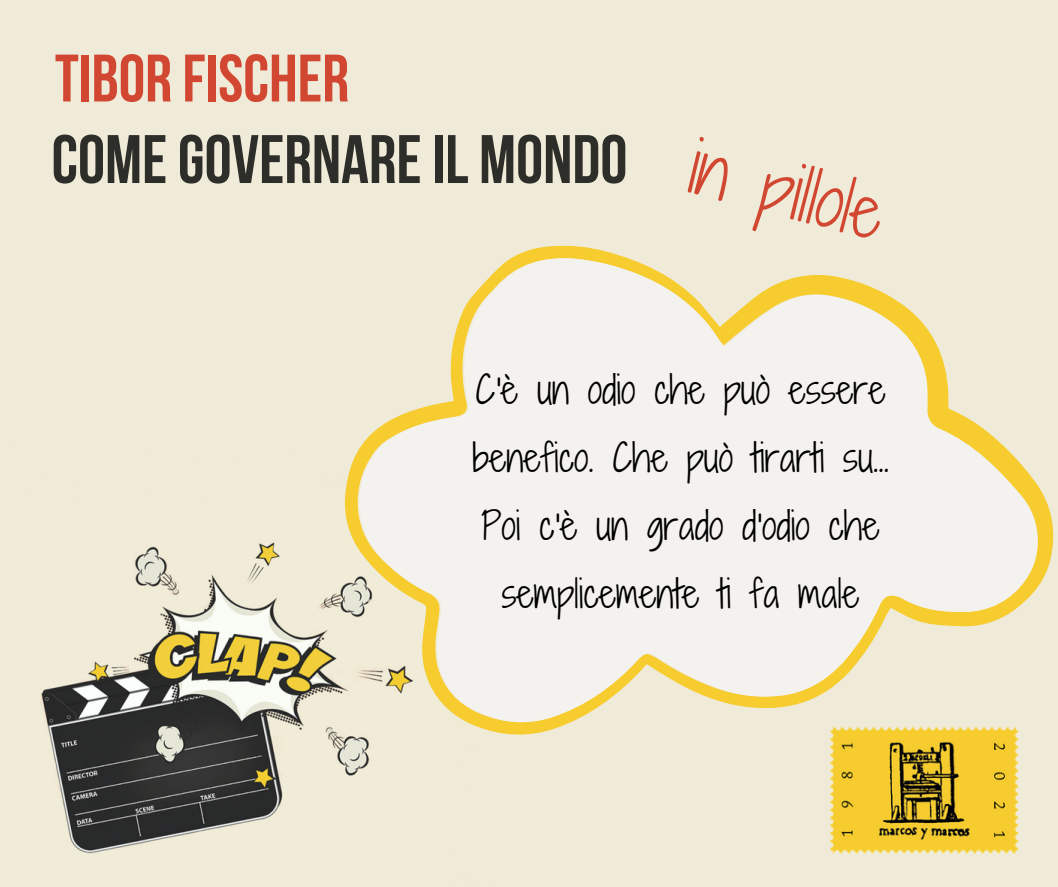
<style>
.page{position:relative;width:1058px;height:887px;background:#fff}
.page>*{position:absolute;margin:0;border:0;box-sizing:border-box;transform-origin:0 0}
.t1{font:68.7px "Shadows Into Light Two";color:#d14731}
.t2{font:700 68.4px "Bebas Neue";color:#2d2d2a}
.t3{font:700 66.9px "Bebas Neue";color:#d14731}
.t4{font:37.35px/68.1px "Shadows Into Light Two";color:#000}
</style>
<div class="page">
<div style="left:0;top:0;width:1058px;height:886px;background:#f0ebd8"></div>
<img style="left:41px;top:542px;width:329px;height:312px">
<svg style="left:343px;top:245px;width:711px;height:492px"></svg>
<svg style="left:352px;top:256px;width:693px;height:469px;fill:#f4f2ef"></svg>
<img style="left:826px;top:722px;width:196px;height:132px">
<p class="t3" style="left:55px;top:51px;width:296px">TIBOR FISCHER</p>
<p class="t2" style="left:52px;top:132px;width:577px">COMEGOVERNAREIL MONDO</p>
<p class="t1" style="left:704px;top:116px;width:199px;rotate:15deg">in pilole</p>
<p class="t4" style="left:472px;top:355px;width:418px">C'è un odio che può essere benefico. Che può tirarti su...</p>
<p class="t4" style="left:481px;top:491px;width:400px;text-align:center">Poi c'è un grado d'odio che semplicemente ti fa male</p>
</div>
